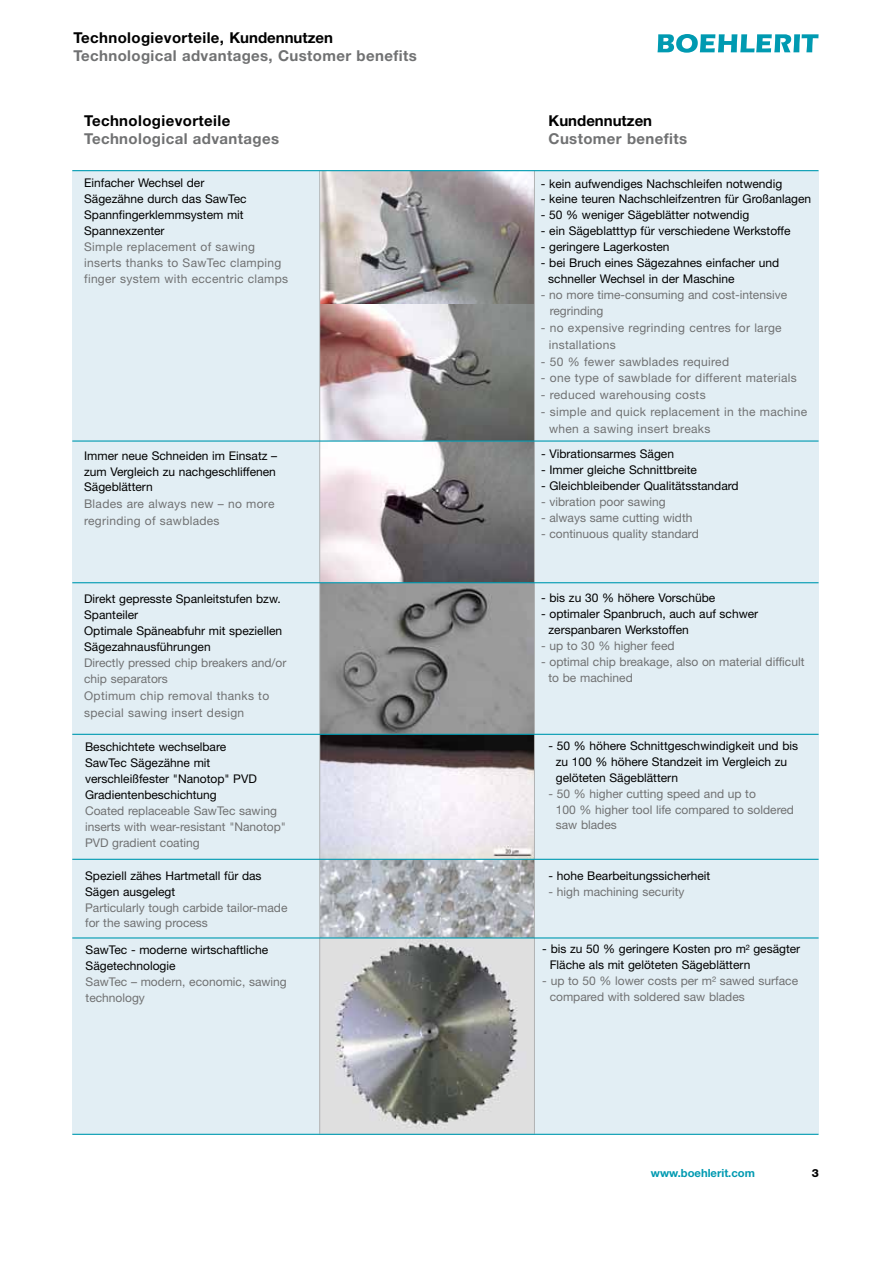
<style>
.page{position:relative;width:893px;height:1263px;background:#fff}
.page>*{position:absolute;margin:0;border:0;box-sizing:border-box;transform-origin:0 0}
.t1{font:700 15px "Helvetica Neue LT Std";letter-spacing:.025em;color:#707172}
.t2{font:700 15px "Helvetica Neue LT Std";letter-spacing:.025em;color:#000}
.t3{font:700 15px "Helvetica Neue LT Std";color:#000}
.t4{font:12px/15.9px "Helvetica Neue LT Std";color:#000}
.t5{font:12px/15.9px "Helvetica Neue LT Std";color:#707172}
.t6{font:12px/16.5px "Helvetica Neue LT Std";letter-spacing:.025em;color:#707172}
.t7{font:700 11.25px "Helvetica Neue LT Std";color:#009ab1}
.t8{font:800 11.25px "Helvetica Neue LT Std";color:#000}
</style>
<div class="page">
<div style="left:72px;top:171px;width:747px;height:963px;background:#e2eef4"></div>
<svg style="left:657px;top:34px;width:162px;height:19px"></svg>
<img style="left:320px;top:171px;width:214px;height:687px">
<img style="left:320px;top:860px;width:214px;height:274px">
<hr style="left:319px;top:171px;width:1px;height:963px;background:#b1b3b4">
<hr style="left:534px;top:171px;width:1px;height:963px;background:#b1b3b4">
<hr style="left:72px;top:440px;width:747px;height:2px;background:#009ab1">
<hr style="left:72px;top:582px;width:747px;height:1px;background:#009ab1">
<hr style="left:72px;top:734px;width:747px;height:1px;background:#009ab1">
<hr style="left:72px;top:859px;width:747px;height:1px;background:#009ab1">
<hr style="left:72px;top:937px;width:747px;height:1px;background:#009ab1">
<hr style="left:72px;top:1134px;width:747px;height:1px;background:#009ab1">
<hr style="left:72px;top:170px;width:747px;height:1px;background:#009ab1">
<p class="t2" style="left:73px;top:28px;width:261px">Technologievorteile, Kundennutzen</p>
<p class="t1" style="left:73px;top:46px;width:345px">Technological advantages, Customer benefits</p>
<p class="t2" style="left:84px;top:111px;width:148px">Technologievorteile</p>
<p class="t1" style="left:84px;top:129px;width:196px">Technological advantages</p>
<p class="t4" style="left:84px;top:175px;width:164px">Einfacher Wechsel der<br>Sägezähne durch das SawTec<br>Spannfingerklemmsystem mit<br>Spannexzenter</p>
<p class="t6" style="left:84px;top:239px;width:206px;line-height:15.9px">Simple replacement of sawing inserts thanks to SawTec clamping finger system with eccentric clamps</p>
<p class="t4" style="left:84px;top:447px;width:195px;text-align:justify">Immer neue Schneiden im Einsatz – zum Vergleich zu nachgeschliffenen Sägeblättern</p>
<p class="t6" style="left:84px;top:495px;width:192px">Blades are always new – no more regrinding of sawblades</p>
<p class="t4" style="left:84px;top:591px;width:199px">Direkt gepresste Spanleitstufen bzw.<br>Spanteiler<br>Optimale Späneabfuhr mit speziellen<br>Sägezahnausführungen</p>
<p class="t6" style="left:84px;top:654px;width:204px">Directly pressed chip breakers and/or chip separators<br>Optimum chip removal thanks to special sawing insert design</p>
<p class="t4" style="left:85px;top:739px;width:173px">Beschichtete wechselbare<br>SawTec Sägezähne mit verschleißfester "Nanotop" PVD<br>Gradientenbeschichtung</p>
<p class="t5" style="left:85px;top:803px;width:203px">Coated replaceable SawTec sawing inserts with wear-resistant "Nanotop"<br>PVD gradient coating</p>
<p class="t4" style="left:85px;top:867px;width:178px">Speziell zähes Hartmetall für das<br>Sägen ausgelegt</p>
<p class="t5" style="left:85px;top:899px;width:204px">Particularly tough carbide tailor-made for the sawing process</p>
<p class="t4" style="left:86px;top:942px;width:184px">SawTec - moderne wirtschaftliche<br>Sägetechnologie</p>
<p class="t5" style="left:86px;top:974px;width:203px">SawTec – modern, economic, sawing technology</p>
<p class="t3" style="left:549px;top:111px;width:105px">Kundennutzen</p>
<p class="t1" style="left:549px;top:129px;width:140px">Customer benefits</p>
<p class="t4" style="left:541px;top:175px;width:243px">- kein aufwendiges Nachschleifen notwendig</p>
<p class="t4" style="left:541px;top:191px;width:272px">- keine teuren Nachschleifzentren für Großanlagen</p>
<p class="t4" style="left:541px;top:207px;width:210px">- 50 % weniger Sägeblätter notwendig</p>
<p class="t4" style="left:541px;top:223px;width:251px">- ein Sägeblatttyp für verschiedene Werkstoffe</p>
<p class="t4" style="left:541px;top:239px;width:130px">- geringere Lagerkosten</p>
<p class="t4" style="left:548px;top:255px;width:233px;text-indent:-7px">- bei Bruch eines Sägezahnes einfacher und schneller Wechsel in der Maschine</p>
<p class="t5" style="left:550px;top:287px;width:239px;text-indent:-9px">- no more time-consuming and cost-intensive regrinding</p>
<p class="t6" style="left:549px;top:319px;width:234px;text-indent:-8px">- no expensive regrinding centres for large installations</p>
<p class="t6" style="left:541px;top:353px;width:190px">- 50 % fewer sawblades required</p>
<p class="t6" style="left:541px;top:370px;width:257px">- one type of sawblade for different materials</p>
<p class="t6" style="left:541px;top:386px;width:166px">- reduced warehousing costs</p>
<p class="t6" style="left:549px;top:403px;width:260px;text-indent:-8px">- simple and quick replacement in the machine when a sawing insert breaks</p>
<p class="t4" style="left:541px;top:446px;width:134px">- Vibrationsarmes Sägen</p>
<p class="t4" style="left:541px;top:462px;width:157px">- Immer gleiche Schnittbreite</p>
<p class="t4" style="left:541px;top:478px;width:199px">- Gleichbleibender Qualitätsstandard</p>
<p class="t5" style="left:541px;top:494px;width:126px">- vibration poor sawing</p>
<p class="t5" style="left:541px;top:510px;width:153px">- always same cutting width</p>
<p class="t5" style="left:541px;top:526px;width:159px">- continuous quality standard</p>
<p class="t4" style="left:541px;top:590px;width:176px">- bis zu 30 % höhere Vorschübe</p>
<p class="t4" style="left:548px;top:605px;width:211px;text-indent:-7px">- optimaler Spanbruch, auch auf schwer zerspanbaren Werkstoffen</p>
<p class="t5" style="left:541px;top:637px;width:135px">- up to 30 % higher feed</p>
<p class="t5" style="left:548px;top:653px;width:257px;text-indent:-7px">- optimal chip breakage, also on material difficult to be machined</p>
<p class="t4" style="left:556px;top:737px;width:244px;text-indent:-7px">- 50 % höhere Schnittgeschwindigkeit und bis zu 100 % höhere Standzeit im Vergleich zu gelöteten Sägeblättern</p>
<p class="t5" style="left:556px;top:785px;width:240px;text-indent:-7px">- 50 % higher cutting speed and up to<br>100 % higher tool life compared to soldered saw blades</p>
<p class="t4" style="left:549px;top:867px;width:163px">- hohe Bearbeitungssicherheit</p>
<p class="t5" style="left:549px;top:883px;width:137px">- high machining security</p>
<p class="t4" style="left:550px;top:940px;width:252px;text-indent:-7px">- bis zu 50 % geringere Kosten pro m<sup>2</sup> gesägter<br>Fläche als mit gelöteten Sägeblättern</p>
<p class="t5" style="left:550px;top:972px;width:250px;text-indent:-7px">- up to 50 % lower costs per m² sawed surface compared with soldered saw blades</p>
<p class="t7" style="left:651px;top:1166px;width:106px">www.boehlerit.com</p>
<p class="t8" style="left:812px;top:1167px;width:9px">3</p>
</div>
